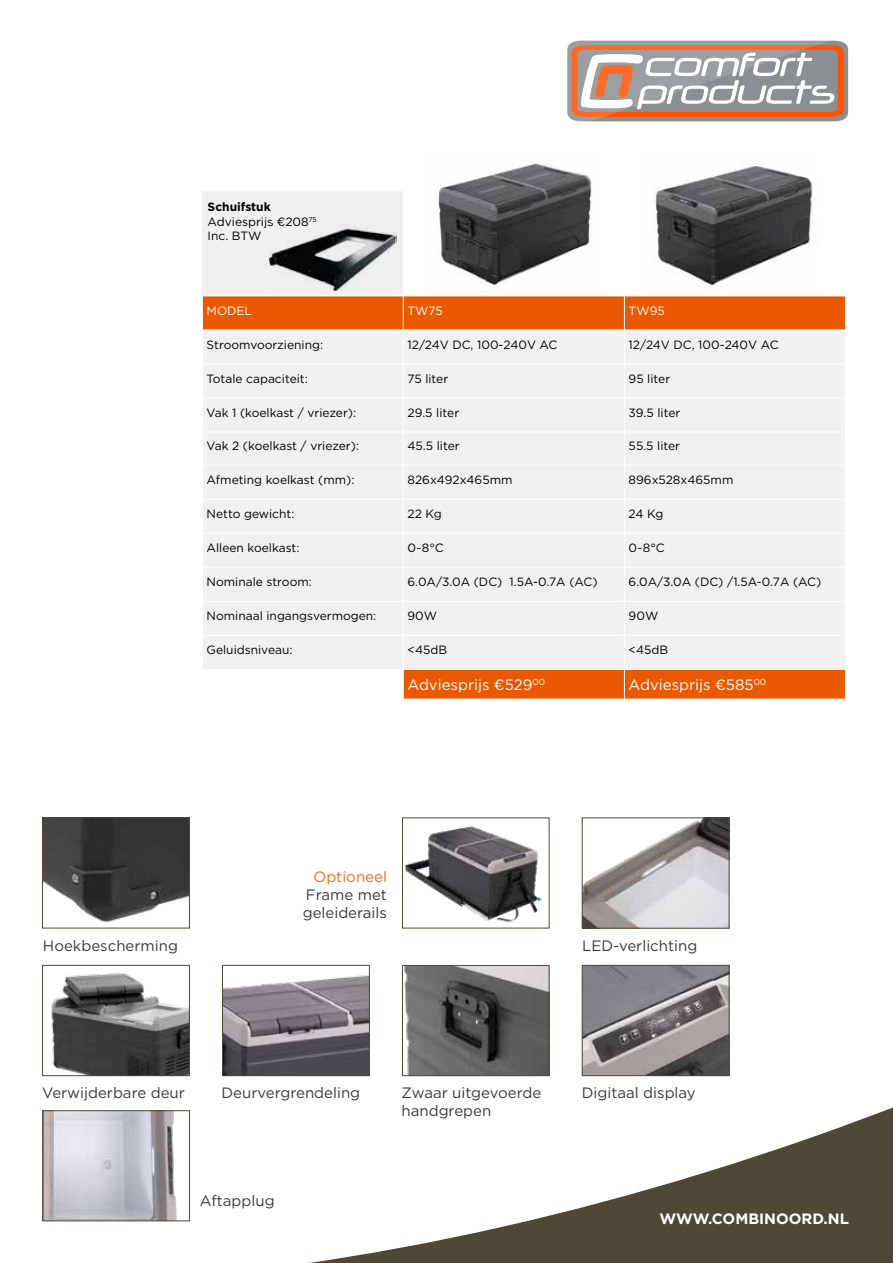
<style>
.page{position:relative;width:893px;height:1263px;background:#fff}
.page>*{position:absolute;margin:0;border:0;box-sizing:border-box;transform-origin:0 0}
.t1{font:15px/18px "Gotham";color:#3a3a39}
.t2{font:15px "Gotham";color:#fff}
.t3{font:700 15px "Gotham";color:#fff}
.t4{font:15px "Gotham";color:#ed6c22}
.t5{font:12px/14.4px "Gotham";color:#000}
.t6{font:12px "Gotham";color:#fff}
.s1{font-weight:700}
</style>
<div class="page">
<svg style="left:42px;top:1018px;width:851px;height:245px"></svg>
<svg style="left:567px;top:40px;width:281px;height:82px"></svg>
<img style="left:436px;top:162px;width:156px;height:124px">
<img style="left:653px;top:163px;width:160px;height:125px">
<svg style="left:203px;top:297px;width:642px;height:402px;fill:#ea5901"></svg>
<div style="left:203px;top:331px;width:642px;height:338px;background:#f0f0f0"></div>
<hr style="left:202px;top:330px;width:201px;height:1px;background:#fff">
<hr style="left:403px;top:330px;width:1px;height:34px;background:#fff">
<hr style="left:624px;top:330px;width:222px;height:1px;background:#fff">
<hr style="left:624px;top:330px;width:1px;height:34px;background:#fff">
<hr style="left:202px;top:364px;width:201px;height:1px;background:#fff">
<hr style="left:403px;top:364px;width:221px;height:1px;background:#fff">
<hr style="left:403px;top:364px;width:1px;height:34px;background:#fff">
<hr style="left:624px;top:364px;width:222px;height:1px;background:#fff">
<hr style="left:624px;top:364px;width:1px;height:34px;background:#fff">
<hr style="left:202px;top:398px;width:201px;height:1px;background:#fff">
<hr style="left:403px;top:398px;width:221px;height:1px;background:#fff">
<hr style="left:403px;top:398px;width:1px;height:34px;background:#fff">
<hr style="left:624px;top:398px;width:222px;height:1px;background:#fff">
<hr style="left:624px;top:398px;width:1px;height:34px;background:#fff">
<hr style="left:202px;top:432px;width:201px;height:1px;background:#fff">
<hr style="left:403px;top:432px;width:221px;height:1px;background:#fff">
<hr style="left:403px;top:432px;width:1px;height:33px;background:#fff">
<hr style="left:624px;top:432px;width:222px;height:1px;background:#fff">
<hr style="left:624px;top:432px;width:1px;height:33px;background:#fff">
<hr style="left:202px;top:465px;width:201px;height:1px;background:#fff">
<hr style="left:403px;top:465px;width:221px;height:1px;background:#fff">
<hr style="left:403px;top:466px;width:1px;height:33px;background:#fff">
<hr style="left:202px;top:499px;width:201px;height:1px;background:#fff">
<hr style="left:403px;top:499px;width:221px;height:1px;background:#fff">
<hr style="left:403px;top:500px;width:1px;height:33px;background:#fff">
<hr style="left:624px;top:499px;width:222px;height:1px;background:#fff">
<hr style="left:624px;top:500px;width:1px;height:33px;background:#fff">
<hr style="left:202px;top:533px;width:201px;height:1px;background:#fff">
<hr style="left:403px;top:533px;width:221px;height:1px;background:#fff">
<hr style="left:403px;top:534px;width:1px;height:33px;background:#fff">
<hr style="left:624px;top:533px;width:222px;height:1px;background:#fff">
<hr style="left:624px;top:534px;width:1px;height:33px;background:#fff">
<hr style="left:202px;top:567px;width:201px;height:1px;background:#fff">
<hr style="left:403px;top:567px;width:221px;height:1px;background:#fff">
<hr style="left:403px;top:568px;width:1px;height:33px;background:#fff">
<hr style="left:624px;top:567px;width:222px;height:1px;background:#fff">
<hr style="left:624px;top:568px;width:1px;height:33px;background:#fff">
<hr style="left:202px;top:601px;width:201px;height:1px;background:#fff">
<hr style="left:403px;top:601px;width:221px;height:1px;background:#fff">
<hr style="left:403px;top:602px;width:1px;height:33px;background:#fff">
<hr style="left:624px;top:601px;width:222px;height:1px;background:#fff">
<hr style="left:624px;top:602px;width:1px;height:33px;background:#fff">
<hr style="left:202px;top:635px;width:201px;height:1px;background:#fff">
<hr style="left:403px;top:635px;width:221px;height:1px;background:#fff">
<hr style="left:403px;top:636px;width:1px;height:33px;background:#fff">
<hr style="left:624px;top:635px;width:222px;height:1px;background:#fff">
<hr style="left:624px;top:636px;width:1px;height:33px;background:#fff">
<hr style="left:202px;top:669px;width:201px;height:1px;background:#fff">
<hr style="left:403px;top:669px;width:221px;height:1px;background:#fff">
<svg style="left:403px;top:670px;width:1px;height:29px"></svg>
<hr style="left:624px;top:669px;width:222px;height:1px;background:#fff">
<svg style="left:624px;top:670px;width:1px;height:29px"></svg>
<hr style="left:403px;top:296px;width:1px;height:34px;background:#fff">
<hr style="left:624px;top:296px;width:1px;height:34px;background:#fff">
<hr style="left:403px;top:330px;width:221px;height:1px;background:#fff">
<hr style="left:624px;top:465px;width:222px;height:1px;background:#fff">
<hr style="left:624px;top:466px;width:1px;height:33px;background:#fff">
<img style="left:405px;top:825px;width:137px;height:97px">
<img style="left:224px;top:975px;width:144px;height:99px">
<div style="left:222px;top:965px;width:148px;height:111px;border:1px solid #4e4835"></div>
<img style="left:584px;top:967px;width:143px;height:107px">
<div style="left:582px;top:965px;width:147px;height:111px;border:1px solid #4e4835"></div>
<img style="left:404px;top:967px;width:143px;height:107px">
<div style="left:402px;top:965px;width:147px;height:111px;border:1px solid #4e4835"></div>
<img style="left:584px;top:819px;width:143px;height:107px">
<div style="left:582px;top:817px;width:147px;height:111px;border:1px solid #4e4835"></div>
<img style="left:44px;top:1112px;width:144px;height:107px">
<div style="left:42px;top:1110px;width:148px;height:111px;border:1px solid #4e4835"></div>
<img style="left:44px;top:973px;width:144px;height:101px">
<div style="left:42px;top:965px;width:148px;height:111px;border:1px solid #4e4835"></div>
<img style="left:44px;top:819px;width:144px;height:104px">
<div style="left:42px;top:817px;width:148px;height:111px;border:1px solid #4e4835"></div>
<div style="left:203px;top:191px;width:200px;height:104px;background:#f0f0f0"></div>
<img style="left:270px;top:227px;width:126px;height:63px">
<p class="t5" style="left:208px;top:199px;width:111px"><span class="s1">Schuifstuk<br></span>Adviesprijs €208<sup>75<br></sup>Inc. BTW</p>
<p class="t6" style="left:207px;top:303px;width:47px">MODEL</p>
<p class="t6" style="left:407px;top:303px;width:37px">TW75</p>
<p class="t6" style="left:629px;top:303px;width:38px">TW95</p>
<p class="t5" style="left:207px;top:337px;width:118px">Stroomvoorziening:</p>
<p class="t5" style="left:407px;top:337px;width:151px">12/24V DC, 100-240V AC</p>
<p class="t5" style="left:629px;top:337px;width:151px">12/24V DC, 100-240V AC</p>
<p class="t5" style="left:207px;top:371px;width:103px">Totale capaciteit:</p>
<p class="t5" style="left:407px;top:371px;width:42px">75 liter</p>
<p class="t5" style="left:629px;top:371px;width:43px">95 liter</p>
<p class="t5" style="left:207px;top:405px;width:151px">Vak 1 (koelkast / vriezer):</p>
<p class="t5" style="left:407px;top:405px;width:53px">29.5 liter</p>
<p class="t5" style="left:629px;top:405px;width:53px">39.5 liter</p>
<p class="t5" style="left:207px;top:439px;width:154px">Vak 2 (koelkast / vriezer):</p>
<p class="t5" style="left:407px;top:439px;width:54px">45.5 liter</p>
<p class="t5" style="left:629px;top:439px;width:53px">55.5 liter</p>
<p class="t5" style="left:207px;top:472px;width:149px">Afmeting koelkast (mm):</p>
<p class="t5" style="left:407px;top:472px;width:107px">826x492x465mm</p>
<p class="t5" style="left:629px;top:472px;width:106px">896x528x465mm</p>
<p class="t5" style="left:207px;top:506px;width:89px">Netto gewicht:</p>
<p class="t5" style="left:407px;top:506px;width:36px">22 Kg</p>
<p class="t5" style="left:629px;top:506px;width:36px">24 Kg</p>
<p class="t5" style="left:207px;top:540px;width:94px">Alleen koelkast:</p>
<p class="t5" style="left:407px;top:540px;width:38px">0~8°C</p>
<p class="t5" style="left:629px;top:540px;width:38px">0~8°C</p>
<p class="t5" style="left:207px;top:574px;width:107px">Nominale stroom:</p>
<p class="t5" style="left:407px;top:574px;width:192px">6.0A/3.0A (DC) 1.5A-0.7A (AC)</p>
<p class="t5" style="left:629px;top:574px;width:194px">6.0A/3.0A (DC) /1.5A-0.7A (AC)</p>
<p class="t5" style="left:207px;top:608px;width:171px">Nominaal ingangsvermogen:</p>
<p class="t5" style="left:407px;top:608px;width:31px">90W</p>
<p class="t5" style="left:629px;top:608px;width:31px">90W</p>
<p class="t5" style="left:207px;top:642px;width:87px">Geluidsniveau:</p>
<p class="t5" style="left:407px;top:642px;width:41px">&lt;45dB</p>
<p class="t5" style="left:629px;top:642px;width:41px">&lt;45dB</p>
<p class="t2" style="left:408px;top:675px;width:139px">Adviesprijs €529<sup>00</sup></p>
<p class="t2" style="left:629px;top:675px;width:139px">Adviesprijs €585<sup>00</sup></p>
<p class="t1" style="left:43px;top:936px;width:136px">Hoekbescherming</p>
<p class="t4" style="left:314px;top:867px;width:75px">Optioneel</p>
<p class="t1" style="left:303px;top:885px;width:86px">Frame met geleiderails</p>
<p class="t1" style="left:582px;top:936px;width:117px">LED-verlichting</p>
<p class="t1" style="left:42px;top:1083px;width:144px">Verwijderbare deur</p>
<p class="t1" style="left:222px;top:1083px;width:140px">Deurvergrendeling</p>
<p class="t1" style="left:402px;top:1083px;width:141px">Zwaar uitgevoerde</p>
<p class="t1" style="left:582px;top:1083px;width:115px">Digitaal display</p>
<p class="t1" style="left:402px;top:1101px;width:91px">handgrepen</p>
<p class="t1" style="left:200px;top:1191px;width:76px">Aftapplug</p>
<p class="t3" style="left:659px;top:1209px;width:191px">WWW.COMBINOORD.NL</p>
</div>
